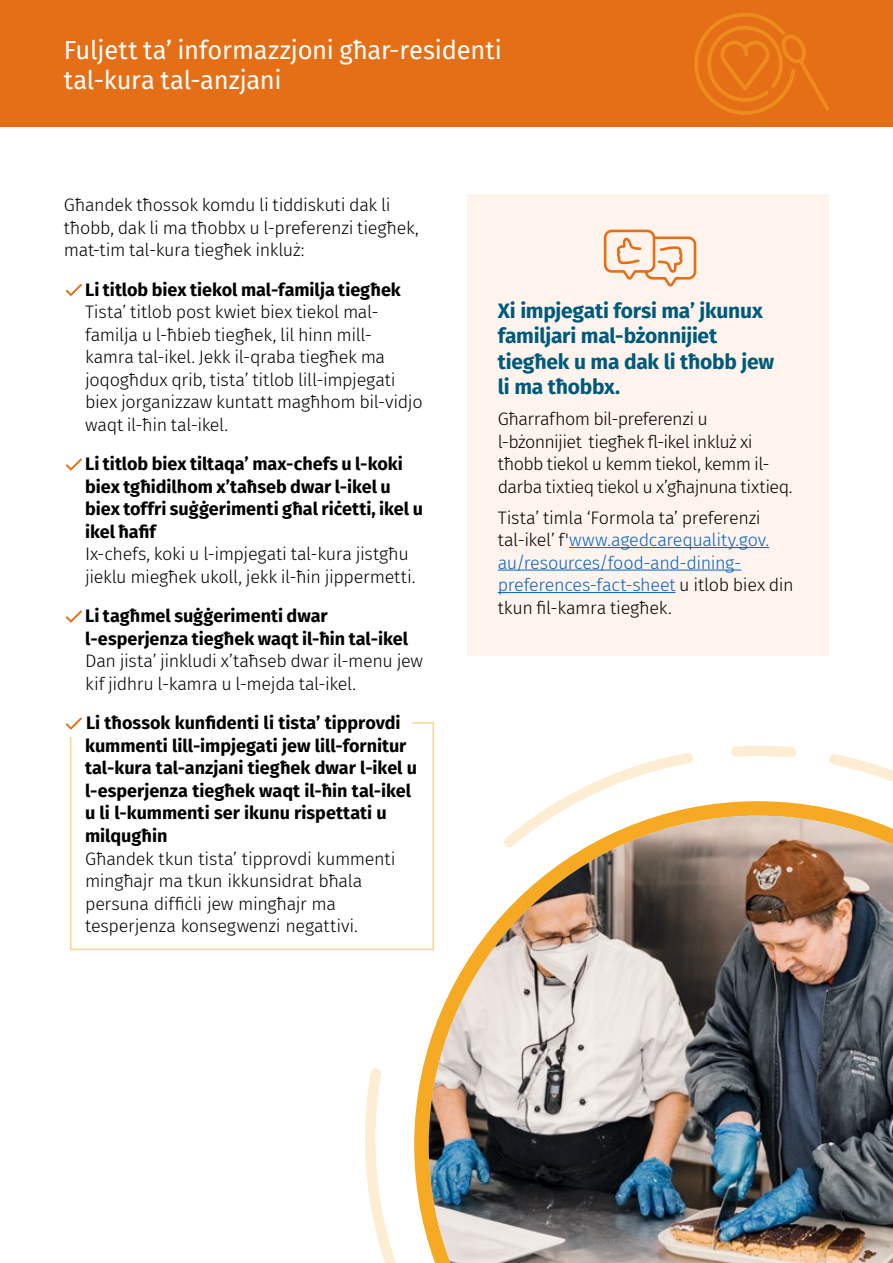
<style>
.page{position:relative;width:893px;height:1263px;background:#fff}
.page>*{position:absolute;margin:0;border:0;box-sizing:border-box;transform-origin:0 0}
.t1{font:25.5px/30px "Fira Sans";letter-spacing:-.005em;color:#fff}
.t2{font:700 21px/25.5px "Fira Sans";letter-spacing:-.015em;color:#005a7a}
.Body_text{font:300 18px/22.5px "Fira Sans";letter-spacing:-.02em;color:#000}
.Body_text-2{font:700 18px/22.5px "Fira Sans";color:#000}
.s1{font-weight:700}
.s2{font-weight:300}
.s3{color:#0563c1}
</style>
<div class="page">
<div style="left:468px;top:195px;width:361px;height:461px;background:#fef4ed"></div>
<svg style="left:70px;top:722px;width:364px;height:229px"></svg>
<svg style="left:603px;top:229px;width:94px;height:58px"></svg>
<svg style="left:66px;top:284px;width:16px;height:12px"></svg>
<svg style="left:66px;top:458px;width:16px;height:12px"></svg>
<svg style="left:66px;top:610px;width:16px;height:12px"></svg>
<svg style="left:66px;top:717px;width:16px;height:12px"></svg>
<div style="left:0;top:0;width:893px;height:127px;background:#e56f17"></div>
<svg style="left:694px;top:13px;width:135px;height:102px"></svg>
<svg style="left:414px;top:801px;width:444px;height:444px"></svg>
<img style="left:429px;top:816px;width:464px;height:447px">
<svg style="left:503px;top:753px;width:192px;height:96px"></svg>
<svg style="left:829px;top:754px;width:64px;height:28px"></svg>
<svg style="left:731px;top:745px;width:66px;height:13px"></svg>
<svg style="left:365px;top:1068px;width:31px;height:195px"></svg>
<hr style="left:569px;top:547px;width:200px;height:1px;background:#0563c1">
<hr style="left:498px;top:570px;width:243px;height:1px;background:#0563c1">
<hr style="left:498px;top:592px;width:177px;height:1px;background:#0563c1">
<h1 class="t1" style="left:64px;top:34px;width:440px">Fuljett ta’ informazzjoni għar-residenti tal-kura tal-anzjani</h1>
<p class="Body_text" style="left:64px;top:194px;width:357px">Għandek tħossok komdu li tiddiskuti dak li tħobb, dak li ma tħobbx u l-preferenzi tiegħek, mat-tim tal-kura tiegħek inkluż:</p>
<p class="Body_text" style="left:85px;top:278px;width:339px"><span class="s1">Li titlob biex tiekol mal-familja tiegħek </span>Tista’ titlob post kwiet biex tiekol mal&shy;familja u l-ħbieb tiegħek, lil hinn mill&shy;kamra tal-ikel. Jekk il-qraba tiegħek ma joqogħdux qrib, tista’ titlob lill-impjegati biex jorganizzaw kuntatt magħhom bil-vidjo waqt il-ħin tal-ikel.</p>
<p class="Body_text-2" style="left:85px;top:452px;width:339px">Li titlob biex tiltaqa’ max-chefs u l-koki biex tgħidilhom x’taħseb dwar l-ikel u biex toffri suġġerimenti għal riċetti, ikel u ikel ħafif<br><span class="s2">Ix-chefs, koki u l-impjegati tal-kura jistgħu jieklu miegħek ukoll, jekk il-ħin jippermetti.</span></p>
<p class="Body_text" style="left:85px;top:605px;width:339px"><span class="s1">Li tagħmel suġġerimenti dwar l-esperjenza tiegħek waqt il-ħin tal-ikel </span>Dan jista’ jinkludi x’taħseb dwar il-menu jew kif jidhru l-kamra u l-mejda tal-ikel.</p>
<h4 class="Body_text-2" style="left:85px;top:711px;width:334px">Li tħossok kunfidenti li tista’ tipprovdi kummenti lill-impjegati jew lill-fornitur tal-kura tal-anzjani tiegħek dwar l-ikel u l-esperjenza tiegħek waqt il-ħin tal-ikel u li l-kummenti ser ikunu rispettati u milqugħin<br><span class="s2">Għandek tkun tista’ tipprovdi kummenti mingħajr ma tkun ikkunsidrat bħala persuna diffiċli jew mingħajr ma tesperjenza konsegwenzi negattivi.</span></h4>
<h3 class="t2" style="left:498px;top:296px;width:278px">Xi impjegati forsi ma’ jkunux familjari mal-bżonnijiet tiegħek u ma dak li tħobb jew li ma tħobbx.</h3>
<p class="Body_text" style="left:498px;top:408px;width:296px">Għarrafhom bil-preferenzi u l-bżonnijiet tiegħek fl-ikel inkluż xi tħobb tiekol u kemm tiekol, kemm il&shy;darba tixtieq tiekol u x’għajnuna tixtieq.</p>
<p class="Body_text" style="left:498px;top:506px;width:297px">Tista’ timla ‘Formola ta’ preferenzi tal-ikel’ f'<span class="s3">www.agedcarequality.gov. au/resources/food-and-dining&shy;preferences-fact-sheet</span> u itlob biex din tkun fil-kamra tiegħek.</p>
</div>
